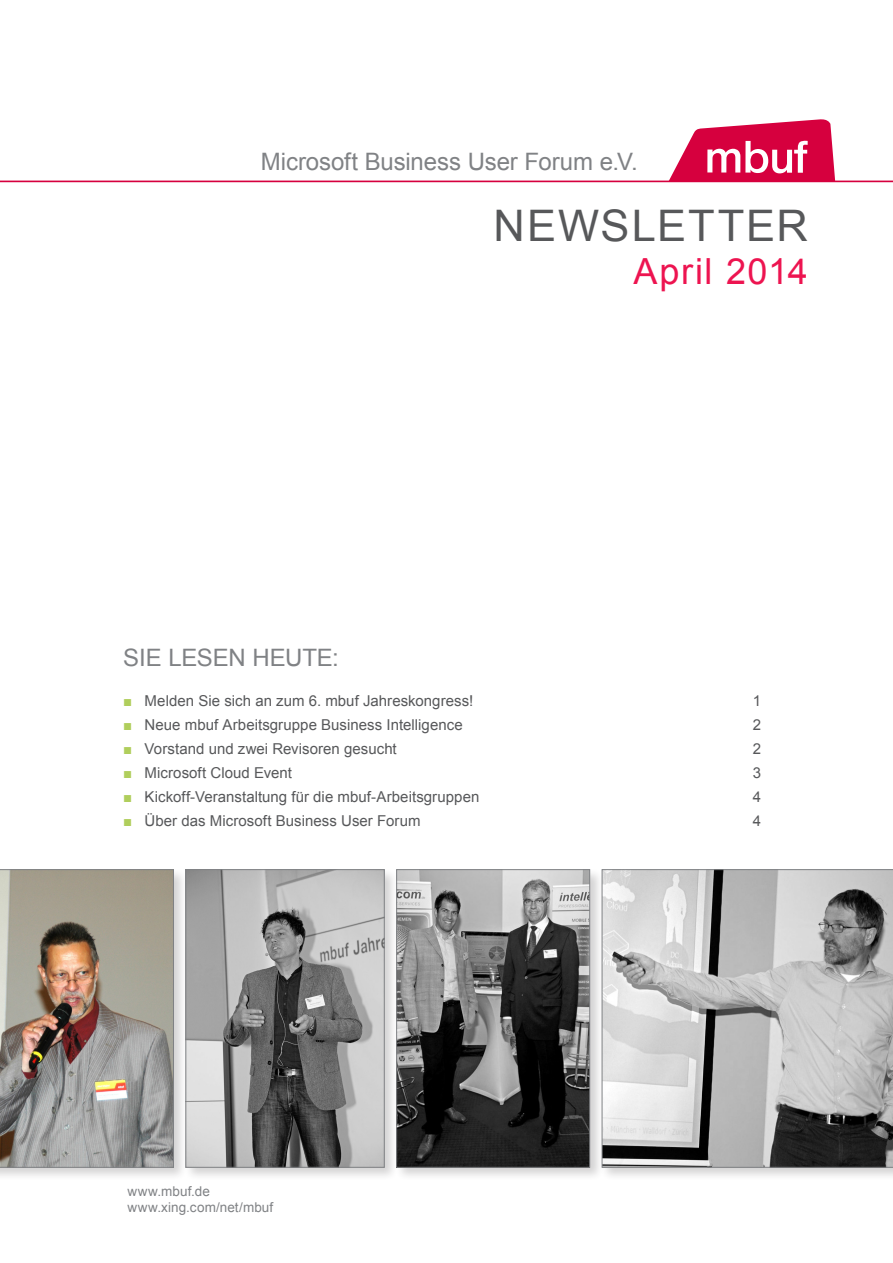
<style>
.page{position:relative;width:893px;height:1263px;background:#fff}
.page>*{position:absolute;margin:0;border:0;box-sizing:border-box;transform-origin:0 0}
.Headline_Page_1_Line{font:43.5px "Arial";letter-spacing:.045em;color:#57585a}
.Headline_Page_1_Line-2{font:36px "Arial";letter-spacing:.04em;color:#ed1450}
._1Head{font:24px "Arial";letter-spacing:-.005em;color:#808285}
.t1{font:15px "Arial";letter-spacing:.005em;color:#57585a}
.t2{font:13.5px/16.5px "Arial";letter-spacing:.005em;color:#808285}
.s1{color:#b0ce5c}
</style>
<div class="page">
<svg style="left:669px;top:119px;width:166px;height:62px"></svg>
<hr style="left:0;top:181px;width:893px;height:1px;background:#d6003e">
<div style="left:0;top:867px;width:188px;height:314px;background:#231f20;opacity:.2"></div>
<img style="left:0;top:869px;width:174px;height:298px">
<div style="left:394px;top:867px;width:210px;height:314px;background:#231f20;opacity:.2"></div>
<img style="left:398px;top:871px;width:190px;height:294px">
<div style="left:396px;top:869px;width:194px;height:298px;border:1px solid #808285"></div>
<div style="left:600px;top:867px;width:293px;height:314px;background:#231f20;opacity:.2"></div>
<svg style="left:602px;top:869px;width:291px;height:298px;background:#b0b0b0"></svg>
<div style="left:183px;top:867px;width:215px;height:314px;background:#231f20;opacity:.2"></div>
<img style="left:188px;top:871px;width:194px;height:294px">
<div style="left:186px;top:869px;width:198px;height:298px;border:1px solid #808285"></div>
<p class="_1Head" style="left:261px;top:146px;width:378px">Microsoft Business User Forum e.V.</p>
<p class="Headline_Page_1_Line" style="left:494px;top:197px;width:316px">NEWSLETTER</p>
<p class="Headline_Page_1_Line-2" style="left:634px;top:248px;width:176px">April 2014</p>
<p class="_1Head" style="left:123px;top:642px;width:217px">SIE LESEN HEUTE:</p>
<p class="t1" style="left:123px;top:691px;width:351px"><span class="s1">■</span> Melden Sie sich an zum 6. mbuf Jahreskongress!</p>
<p class="t1" style="left:753px;top:691px;width:10px">1</p>
<p class="t1" style="left:123px;top:715px;width:341px"><span class="s1">■</span> Neue mbuf Arbeitsgruppe Business Intelligence</p>
<p class="t1" style="left:753px;top:715px;width:10px">2</p>
<p class="t1" style="left:123px;top:739px;width:275px"><span class="s1">■</span> Vorstand und zwei Revisoren gesucht</p>
<p class="t1" style="left:753px;top:739px;width:10px">2</p>
<p class="t1" style="left:123px;top:763px;width:170px"><span class="s1">■</span> Microsoft Cloud Event</p>
<p class="t1" style="left:753px;top:763px;width:10px">3</p>
<p class="t1" style="left:123px;top:787px;width:358px"><span class="s1">■</span> Kickoff-Veranstaltung für die mbuf-Arbeitsgruppen</p>
<p class="t1" style="left:753px;top:787px;width:10px">4</p>
<p class="t1" style="left:123px;top:811px;width:299px"><span class="s1">■</span> Über das Microsoft Business User Forum</p>
<p class="t1" style="left:753px;top:811px;width:10px">4</p>
<p class="t2" style="left:128px;top:1183px;width:147px">www.mbuf.de www.xing.com/net/mbuf</p>
</div>
